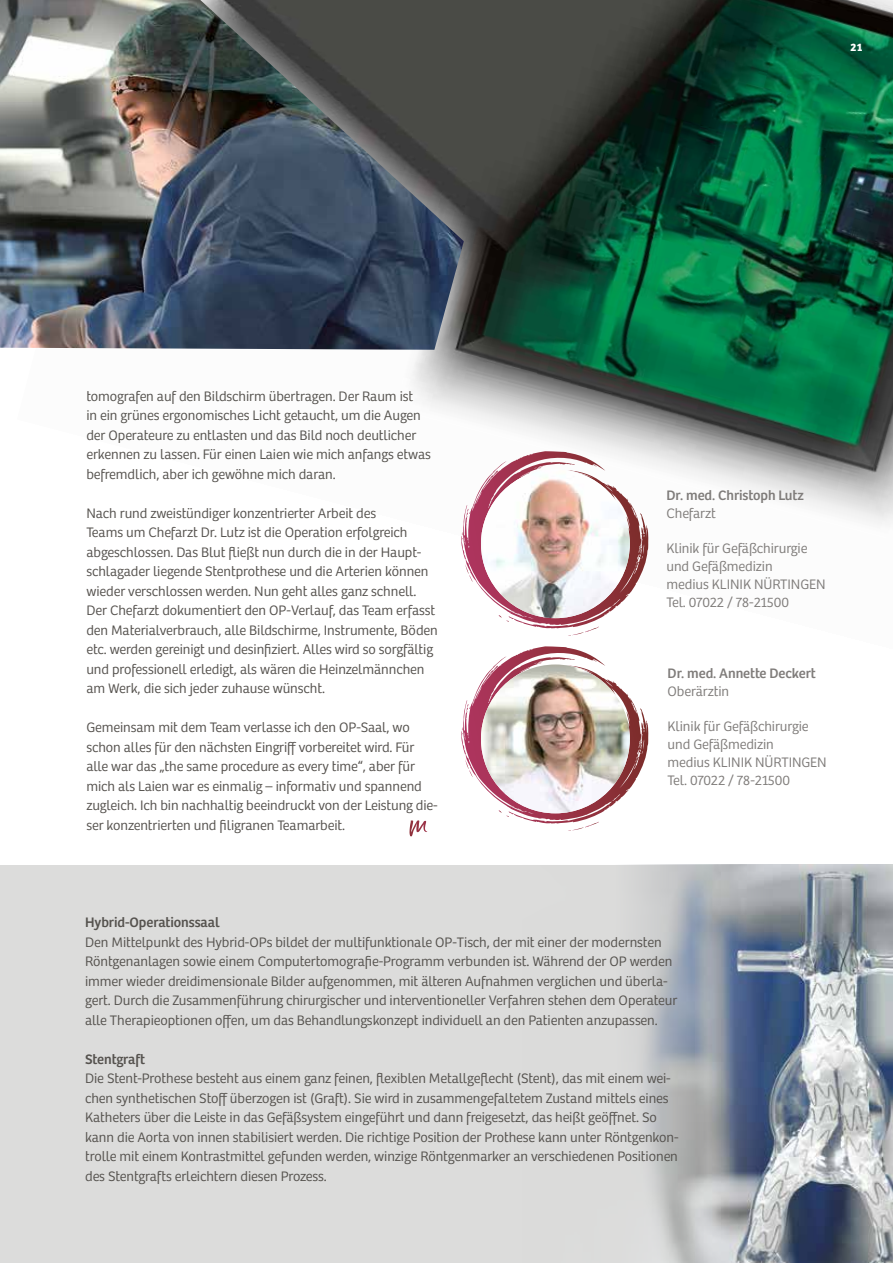
<style>
.page{position:relative;width:893px;height:1263px;background:#fff}
.page>*{position:absolute;margin:0;border:0;box-sizing:border-box;transform-origin:0 0}
.t1{font:14.25px/19.5px "Bree Light MK";letter-spacing:-.005em;color:#55524e}
.t2{font:14.25px/18px "Bree Light MK";letter-spacing:-.005em;color:#7f7c7a}
.t3{font:14.25px "Bree";letter-spacing:-.005em;color:#7f7c7a}
.t4{font:14.25px "Bree Regular MK";letter-spacing:-.005em;color:#55524e}
.t5{font:700 11.25px "Bree";color:#fff}
</style>
<div class="page">
<div style="left:0;top:865px;width:893px;height:398px;background:#dcdcdb"></div>
<img style="left:412px;top:0;width:481px;height:649px">
<svg style="left:409px;top:820px;width:9px;height:16px"></svg>
<img style="left:0;top:0;width:464px;height:350px">
<svg style="left:461px;top:453px;width:163px;height:183px"></svg>
<img style="left:481px;top:469px;width:149px;height:149px;border-radius:74px">
<svg style="left:461px;top:649px;width:163px;height:182px"></svg>
<img style="left:481px;top:664px;width:149px;height:149px;border-radius:74px">
<img style="left:641px;top:865px;width:252px;height:398px">
<p class="t5" style="left:850px;top:40px;width:13px">21</p>
<p class="t1" style="left:86px;top:387px;width:346px">tomografen auf den Bildschirm übertragen. Der Raum ist<br>in ein grünes ergonomisches Licht getaucht, um die Augen der Operateure zu entlasten und das Bild noch deutlicher erkennen zu lassen. Für einen Laien wie mich anfangs etwas befremdlich, aber ich gewöhne mich daran.</p>
<p class="t1" style="left:86px;top:504px;width:353px">Nach rund zweistündiger konzentrierter Arbeit des<br>Teams um Chefarzt Dr. Lutz ist die Operation erfolgreich abgeschlossen. Das Blut fließt nun durch die in der Haupt&shy;schlagader liegende Stentprothese und die Arterien können wieder verschlossen werden. Nun geht alles ganz schnell.<br>Der Chefarzt dokumentiert den OP-Verlauf, das Team erfasst den Materialverbrauch, alle Bildschirme, Instrumente, Böden etc. werden gereinigt und desinfiziert. Alles wird so sorgfältig und professionell erledigt, als wären die Heinzelmännchen am Werk, die sich jeder zuhause wünscht.</p>
<p class="t1" style="left:86px;top:718px;width:353px">Gemeinsam mit dem Team verlasse ich den OP-Saal, wo schon alles für den nächsten Eingriff vorbereitet wird. Für alle war das „the same procedure as every time“, aber für mich als Laien war es einmalig – informativ und spannend zugleich. Ich bin nachhaltig beeindruckt von der Leistung die&shy;ser konzentrierten und filigranen Teamarbeit.</p>
<p class="t2" style="left:668px;top:717px;width:161px">Klinik für Gefäßchirurgie und Gefäßmedizin<br>medius KLINIK NÜRTINGEN<br>Tel. 07022 / 78-21500</p>
<p class="t3" style="left:666px;top:487px;width:139px">Dr. med. Christoph Lutz</p>
<p class="t2" style="left:666px;top:505px;width:51px">Chefarzt</p>
<p class="t2" style="left:666px;top:539px;width:161px">Klinik für Gefäßchirurgie und Gefäßmedizin<br>medius KLINIK NÜRTINGEN<br>Tel. 07022 / 78-21500</p>
<p class="t3" style="left:668px;top:665px;width:150px">Dr. med. Annette Deckert</p>
<p class="t2" style="left:668px;top:682px;width:63px">Oberärztin</p>
<p class="t4" style="left:85px;top:914px;width:136px">Hybrid-Operationssaal</p>
<p class="t1" style="left:85px;top:933px;width:594px">Den Mittelpunkt des Hybrid-OPs bildet der multifunktionale OP-Tisch, der mit einer der modernsten Röntgenanlagen sowie einem Computertomografie-Programm verbunden ist. Während der OP werden immer wieder dreidimensionale Bilder aufgenommen, mit älteren Aufnahmen verglichen und überla&shy;gert. Durch die Zusammenführung chirurgischer und interventioneller Verfahren stehen dem Operateur alle Therapieoptionen offen, um das Behandlungskonzept individuell an den Patienten anzupassen.</p>
<p class="t4" style="left:85px;top:1051px;width:62px">Stentgraft</p>
<p class="t1" style="left:85px;top:1069px;width:595px">Die Stent-Prothese besteht aus einem ganz feinen, flexiblen Metallgeflecht (Stent), das mit einem wei&shy;chen synthetischen Stoff überzogen ist (Graft). Sie wird in zusammengefaltetem Zustand mittels eines Katheters über die Leiste in das Gefäßsystem eingeführt und dann freigesetzt, das heißt geöffnet. So kann die Aorta von innen stabilisiert werden. Die richtige Position der Prothese kann unter Röntgenkon&shy;trolle mit einem Kontrastmittel gefunden werden, winzige Röntgenmarker an verschiedenen Positionen des Stentgrafts erleichtern diesen Prozess.</p>
</div>
